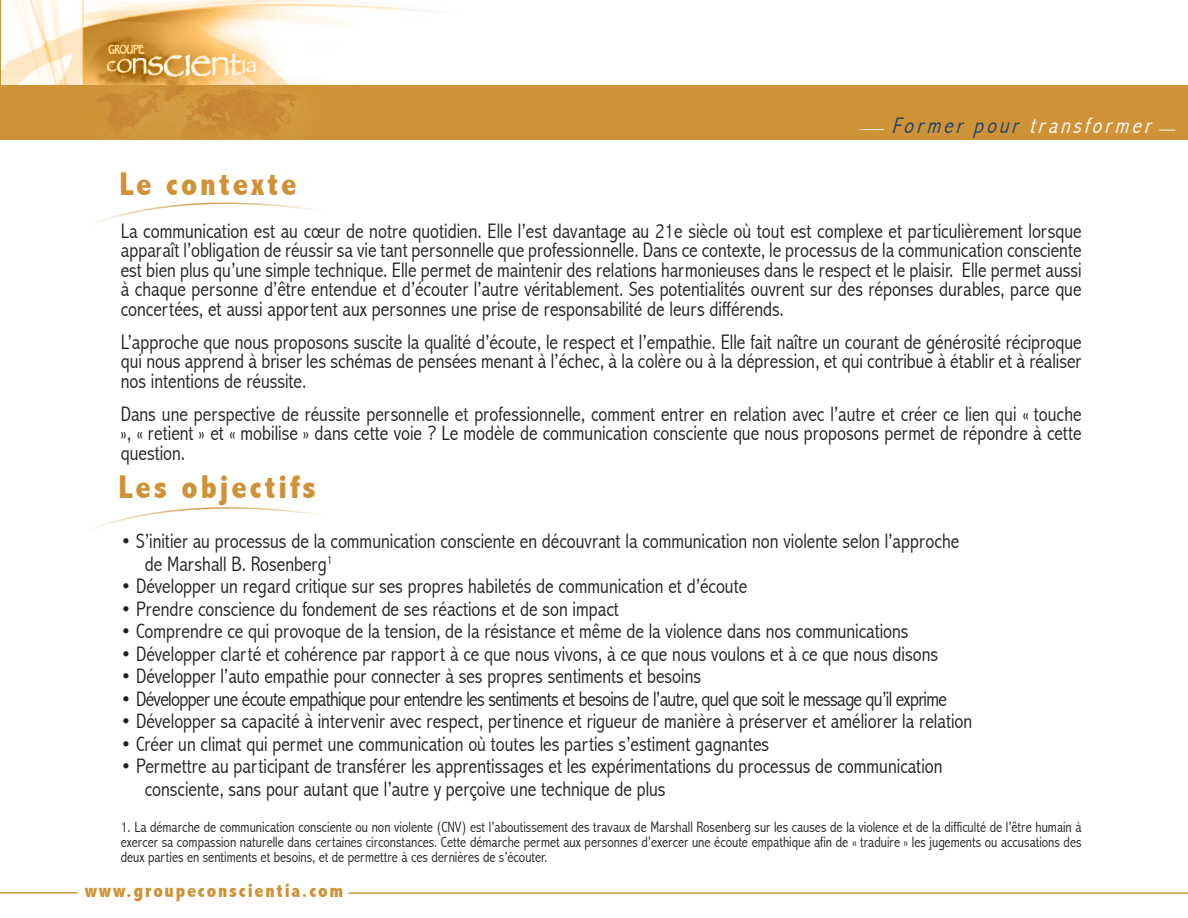
<style>
.page{position:relative;width:1188px;height:918px;background:#fff}
.page>*{position:absolute;margin:0;border:0;box-sizing:border-box;transform-origin:0 0}
.t1{font:800 condensed 33px "Abadi";letter-spacing:.09em;color:#cf9236}
.t2{font:italic 300 condensed 22.5px "Abadi";color:#fff}
.t3{font:300 condensed 21px/19.5px "Abadi";color:#231f20;text-align:justify}
.t4{font:300 condensed 21px "Abadi";letter-spacing:-.03em;color:#231f20}
.t5{font:800 condensed 19.5px "Abadi";letter-spacing:.09em;color:#cf9236}
.t6{font:300 condensed 15px/15px "Abadi";color:#231f20;text-align:justify}
.s1{color:#164179}
</style>
<div class="page">
<hr style="left:349px;top:892px;width:839px;height:2px;background:#cf9236">
<hr style="left:0;top:892px;width:77px;height:2px;background:#cf9236">
<img style="left:1px;top:0;width:456px;height:86px">
<div style="left:0;top:86px;width:1188px;height:54px;background:#cf9236"></div>
<img style="left:82px;top:76px;width:245px;height:58px">
<svg style="left:94px;top:202px;width:221px;height:22px"></svg>
<svg style="left:95px;top:507px;width:225px;height:21px"></svg>
<svg style="left:857px;top:129px;width:27px;height:1px"></svg>
<svg style="left:1159px;top:130px;width:16px;height:1px"></svg>
<p class="t1" style="left:120px;top:164px;width:179px">Le contexte</p>
<p class="t2" style="left:892px;top:113px;width:267px"><span class="s1">Former pour</span> transformer</p>
<p class="t3" style="left:121px;top:221px;width:962px">La communication est au cœur de notre quotidien. Elle l’est davantage au 21e siècle où tout est complexe et particulièrement lorsque apparaît l’obligation de réussir sa vie tant personnelle que professionnelle. Dans ce contexte, le processus de la communication consciente est bien plus qu’une simple technique. Elle permet de maintenir des relations harmonieuses dans le respect et le plaisir. Elle permet aussi à chaque personne d’être entendue et d’écouter l’autre véritablement. Ses potentialités ouvrent sur des réponses durables, parce que concertées, et aussi apportent aux personnes une prise de responsabilité de leurs différends.</p>
<p class="t3" style="left:121px;top:332px;width:962px">L’approche que nous proposons suscite la qualité d’écoute, le respect et l’empathie. Elle fait naître un courant de générosité réciproque qui nous apprend à briser les schémas de pensées menant à l’échec, à la colère ou à la dépression, et qui contribue à établir et à réaliser nos intentions de réussite.</p>
<p class="t3" style="left:121px;top:404px;width:962px">Dans une perspective de réussite personnelle et professionnelle, comment entrer en relation avec l’autre et créer ce lien qui « touche », « retient » et « mobilise » dans cette voie ? Le modèle de communication consciente que nous proposons permet de répondre à cette question.</p>
<p class="t1" style="left:119px;top:468px;width:199px">Les objectifs</p>
<p class="t3" style="left:121px;top:531px;width:840px">• S’initier au processus de la communication consciente en découvrant la communication non violente selon l’approche</p>
<p class="t3" style="left:145px;top:554px;width:189px">de Marshall B. Rosenberg<sup>1</sup></p>
<p class="t3" style="left:121px;top:576px;width:628px">• Développer un regard critique sur ses propres habiletés de communication et d’écoute</p>
<p class="t3" style="left:121px;top:599px;width:500px">• Prendre conscience du fondement de ses réactions et de son impact</p>
<p class="t3" style="left:121px;top:621px;width:789px">• Comprendre ce qui provoque de la tension, de la résistance et même de la violence dans nos communications</p>
<p class="t3" style="left:121px;top:644px;width:819px">• Développer clarté et cohérence par rapport à ce que nous vivons, à ce que nous voulons et à ce que nous disons</p>
<p class="t3" style="left:121px;top:666px;width:582px">• Développer l’auto empathie pour connecter à ses propres sentiments et besoins</p>
<p class="t4" style="left:121px;top:686px;width:828px">• Développer une écoute empathique pour entendre les sentiments et besoins de l’autre, quel que soit le message qu’il exprime</p>
<p class="t3" style="left:121px;top:711px;width:853px">• Développer sa capacité à intervenir avec respect, pertinence et rigueur de manière à préserver et améliorer la relation</p>
<p class="t3" style="left:121px;top:734px;width:650px">• Créer un climat qui permet une communication où toutes les parties s’estiment gagnantes</p>
<p class="t3" style="left:121px;top:756px;width:823px">• Permettre au participant de transférer les apprentissages et les expérimentations du processus de communication</p>
<p class="t3" style="left:145px;top:779px;width:522px">consciente, sans pour autant que l’autre y perçoive une technique de plus</p>
<p class="t6" style="left:121px;top:819px;width:962px">1. La démarche de communication consciente ou non violente (CNV) est l’aboutissement des travaux de Marshall Rosenberg sur les causes de la violence et de la difficulté de l’être humain à exercer sa compassion naturelle dans certaines circonstances. Cette démarche permet aux personnes d’exercer une écoute empathique afin de « traduire » les jugements ou accusations des deux parties en sentiments et besoins, et de permettre à ces dernières de s’écouter.</p>
<p class="t5" style="left:85px;top:879px;width:260px">www.groupeconscientia.com</p>
</div>
